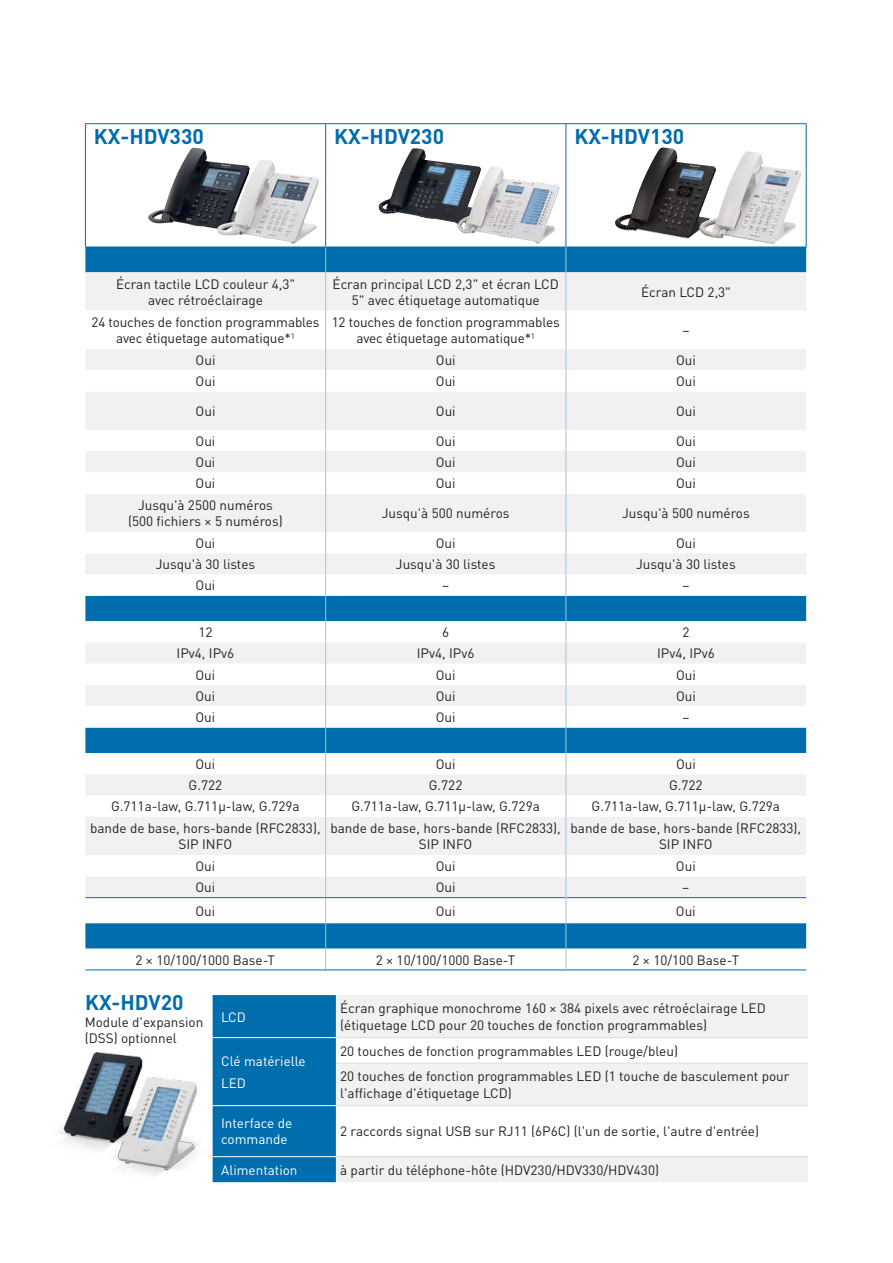
<style>
.page{position:relative;width:893px;height:1263px;background:#fff}
.page>*{position:absolute;margin:0;border:0;box-sizing:border-box;transform-origin:0 0}
.t1{font:700 21px "DIN Pro";color:#006dad}
.t2{font:13.5px/16.2px "DIN Pro";color:#231f20;text-align:center}
.t3{font:13.5px/22.5px "DIN Pro";color:#fff}
</style>
<div class="page">
<div style="left:213px;top:995px;width:123px;height:187px;background:#006dad"></div>
<div style="left:336px;top:995px;width:472px;height:187px;background:#f1f1f2"></div>
<svg style="left:336px;top:1038px;width:472px;height:118px"></svg>
<hr style="left:213px;top:1037px;width:123px;height:1px;background:#fff">
<hr style="left:213px;top:1105px;width:123px;height:1px;background:#fff">
<hr style="left:336px;top:1037px;width:472px;height:1px;background:#dcddde">
<hr style="left:336px;top:1063px;width:472px;height:1px;background:#dcddde">
<hr style="left:336px;top:1105px;width:472px;height:1px;background:#dcddde">
<hr style="left:213px;top:1156px;width:123px;height:1px;background:#fff">
<hr style="left:336px;top:1156px;width:472px;height:1px;background:#dcddde">
<div style="left:85px;top:248px;width:721px;height:24px;background:#006dad"></div>
<div style="left:86px;top:273px;width:720px;height:38px;background:#f1f1f2"></div>
<svg style="left:85px;top:311px;width:721px;height:658px"></svg>
<hr style="left:85px;top:272px;width:240px;height:1px;background:#dcddde">
<hr style="left:326px;top:272px;width:240px;height:1px;background:#dcddde">
<hr style="left:566px;top:272px;width:240px;height:1px;background:#dcddde">
<hr style="left:85px;top:123px;width:241px;height:1px;background:#006dad">
<hr style="left:85px;top:124px;width:1px;height:123px;background:#006dad">
<hr style="left:326px;top:123px;width:240px;height:1px;background:#006dad">
<hr style="left:325px;top:124px;width:1px;height:123px;background:#006dad">
<hr style="left:566px;top:123px;width:240px;height:1px;background:#006dad">
<hr style="left:566px;top:124px;width:1px;height:123px;background:#006dad">
<hr style="left:806px;top:124px;width:1px;height:123px;background:#006dad">
<hr style="left:85px;top:247px;width:241px;height:1px;background:#006dad">
<hr style="left:326px;top:247px;width:240px;height:1px;background:#006dad">
<hr style="left:566px;top:247px;width:240px;height:1px;background:#006dad">
<svg style="left:325px;top:247px;width:1px;height:26px"></svg>
<svg style="left:566px;top:247px;width:1px;height:26px"></svg>
<hr style="left:325px;top:273px;width:1px;height:38px;background:#a5c1df">
<hr style="left:566px;top:273px;width:1px;height:38px;background:#a5c1df">
<hr style="left:325px;top:311px;width:1px;height:38px;background:#a5c1df">
<hr style="left:566px;top:311px;width:1px;height:38px;background:#a5c1df">
<svg style="left:325px;top:349px;width:1px;height:43px"></svg>
<svg style="left:566px;top:349px;width:1px;height:43px"></svg>
<hr style="left:325px;top:392px;width:1px;height:38px;background:#a5c1df">
<hr style="left:566px;top:392px;width:1px;height:38px;background:#a5c1df">
<svg style="left:325px;top:430px;width:1px;height:64px"></svg>
<hr style="left:325px;top:494px;width:1px;height:38px;background:#a5c1df">
<svg style="left:325px;top:532px;width:1px;height:285px"></svg>
<hr style="left:325px;top:817px;width:1px;height:38px;background:#a5c1df">
<svg style="left:325px;top:855px;width:1px;height:114px"></svg>
<hr style="left:85px;top:969px;width:241px;height:1px;background:#006dad">
<hr style="left:326px;top:969px;width:240px;height:1px;background:#006dad">
<hr style="left:566px;top:969px;width:240px;height:1px;background:#006dad">
<hr style="left:85px;top:897px;width:241px;height:1px;background:#006dad">
<hr style="left:326px;top:897px;width:240px;height:1px;background:#006dad">
<hr style="left:566px;top:897px;width:240px;height:1px;background:#006dad">
<svg style="left:566px;top:430px;width:1px;height:64px"></svg>
<hr style="left:566px;top:494px;width:1px;height:38px;background:#a5c1df">
<svg style="left:566px;top:532px;width:1px;height:285px"></svg>
<hr style="left:566px;top:817px;width:1px;height:38px;background:#a5c1df">
<svg style="left:566px;top:855px;width:1px;height:114px"></svg>
<img style="left:59px;top:1053px;width:85px;height:97px">
<img style="left:148px;top:148px;width:69px;height:81px">
<img style="left:217px;top:160px;width:102px;height:84px">
<img style="left:379px;top:148px;width:101px;height:76px">
<img style="left:457px;top:167px;width:103px;height:77px">
<img style="left:614px;top:147px;width:85px;height:92px">
<img style="left:699px;top:151px;width:74px;height:93px">
<img style="left:99px;top:1064px;width:100px;height:111px">
<h1 class="t1" style="left:94px;top:119px;width:111px">KX-HDV330</h1>
<h1 class="t1" style="left:334px;top:119px;width:111px">KX-HDV230</h1>
<h1 class="t1" style="left:574px;top:119px;width:111px">KX-HDV130</h1>
<p class="t2" style="left:116px;top:274px;width:181px">Écran tactile LCD couleur 4,3" avec rétroéclairage</p>
<p class="t2" style="left:333px;top:274px;width:228px">Écran principal LCD 2,3" et écran LCD<br>5" avec étiquetage automatique</p>
<p class="t2" style="left:641px;top:282px;width:91px">Écran LCD 2,3"</p>
<p class="t2" style="left:91px;top:313px;width:230px">24 touches de fonction programmables avec étiquetage automatique*<sup>1</sup></p>
<p class="t2" style="left:332px;top:313px;width:230px">12 touches de fonction programmables avec étiquetage automatique*<sup>1</sup></p>
<p class="t2" style="left:682px;top:321px;width:9px">–</p>
<p class="t2" style="left:196px;top:351px;width:21px">Oui</p>
<p class="t2" style="left:436px;top:351px;width:21px">Oui</p>
<p class="t2" style="left:676px;top:351px;width:21px">Oui</p>
<p class="t2" style="left:196px;top:372px;width:21px">Oui</p>
<p class="t2" style="left:436px;top:372px;width:21px">Oui</p>
<p class="t2" style="left:676px;top:372px;width:21px">Oui</p>
<p class="t2" style="left:196px;top:402px;width:21px">Oui</p>
<p class="t2" style="left:436px;top:402px;width:21px">Oui</p>
<p class="t2" style="left:676px;top:402px;width:21px">Oui</p>
<p class="t2" style="left:196px;top:431px;width:21px">Oui</p>
<p class="t2" style="left:436px;top:431px;width:21px">Oui</p>
<p class="t2" style="left:676px;top:431px;width:21px">Oui</p>
<p class="t2" style="left:196px;top:453px;width:21px">Oui</p>
<p class="t2" style="left:436px;top:453px;width:21px">Oui</p>
<p class="t2" style="left:676px;top:453px;width:21px">Oui</p>
<p class="t2" style="left:196px;top:474px;width:21px">Oui</p>
<p class="t2" style="left:436px;top:474px;width:21px">Oui</p>
<p class="t2" style="left:676px;top:474px;width:21px">Oui</p>
<p class="t2" style="left:128px;top:496px;width:156px">Jusqu'à 2500 numéros (500 fichiers × 5 numéros)</p>
<p class="t2" style="left:382px;top:504px;width:129px">Jusqu'à 500 numéros</p>
<p class="t2" style="left:622px;top:504px;width:129px">Jusqu'à 500 numéros</p>
<p class="t2" style="left:196px;top:533px;width:21px">Oui</p>
<p class="t2" style="left:436px;top:533px;width:21px">Oui</p>
<p class="t2" style="left:676px;top:533px;width:21px">Oui</p>
<p class="t2" style="left:156px;top:555px;width:101px">Jusqu'à 30 listes</p>
<p class="t2" style="left:396px;top:555px;width:101px">Jusqu'à 30 listes</p>
<p class="t2" style="left:636px;top:555px;width:101px">Jusqu'à 30 listes</p>
<p class="t2" style="left:196px;top:576px;width:21px">Oui</p>
<p class="t2" style="left:442px;top:576px;width:9px">–</p>
<p class="t2" style="left:682px;top:576px;width:9px">–</p>
<p class="t2" style="left:198px;top:623px;width:16px">12</p>
<p class="t2" style="left:442px;top:623px;width:9px">6</p>
<p class="t2" style="left:682px;top:623px;width:9px">2</p>
<p class="t2" style="left:177px;top:644px;width:59px">IPv4, IPv6</p>
<p class="t2" style="left:417px;top:644px;width:59px">IPv4, IPv6</p>
<p class="t2" style="left:657px;top:644px;width:59px">IPv4, IPv6</p>
<p class="t2" style="left:196px;top:665px;width:21px">Oui</p>
<p class="t2" style="left:436px;top:665px;width:21px">Oui</p>
<p class="t2" style="left:676px;top:665px;width:21px">Oui</p>
<p class="t2" style="left:196px;top:686px;width:21px">Oui</p>
<p class="t2" style="left:436px;top:686px;width:21px">Oui</p>
<p class="t2" style="left:676px;top:686px;width:21px">Oui</p>
<p class="t2" style="left:195px;top:708px;width:21px">Oui</p>
<p class="t2" style="left:436px;top:708px;width:21px">Oui</p>
<p class="t2" style="left:682px;top:708px;width:9px">–</p>
<p class="t2" style="left:195px;top:755px;width:21px">Oui</p>
<p class="t2" style="left:436px;top:755px;width:21px">Oui</p>
<p class="t2" style="left:676px;top:755px;width:21px">Oui</p>
<p class="t2" style="left:189px;top:776px;width:35px">G.722</p>
<p class="t2" style="left:429px;top:776px;width:35px">G.722</p>
<p class="t2" style="left:669px;top:776px;width:35px">G.722</p>
<p class="t2" style="left:111px;top:797px;width:190px">G.711a-law, G.711μ-law, G.729a</p>
<p class="t2" style="left:351px;top:797px;width:190px">G.711a-law, G.711μ-law, G.729a</p>
<p class="t2" style="left:592px;top:797px;width:190px">G.711a-law, G.711μ-law, G.729a</p>
<p class="t2" style="left:90px;top:819px;width:232px">bande de base, hors-bande (RFC2833),<br>SIP INFO</p>
<p class="t2" style="left:330px;top:819px;width:232px">bande de base, hors-bande (RFC2833),<br>SIP INFO</p>
<p class="t2" style="left:571px;top:819px;width:232px">bande de base, hors-bande (RFC2833),<br>SIP INFO</p>
<p class="t2" style="left:195px;top:857px;width:21px">Oui</p>
<p class="t2" style="left:436px;top:857px;width:21px">Oui</p>
<p class="t2" style="left:676px;top:857px;width:21px">Oui</p>
<p class="t2" style="left:195px;top:878px;width:21px">Oui</p>
<p class="t2" style="left:436px;top:878px;width:21px">Oui</p>
<p class="t2" style="left:682px;top:878px;width:9px">–</p>
<p class="t2" style="left:195px;top:901px;width:21px">Oui</p>
<p class="t2" style="left:436px;top:901px;width:21px">Oui</p>
<p class="t2" style="left:676px;top:901px;width:21px">Oui</p>
<p class="t2" style="left:136px;top:950px;width:141px">2 × 10/100/1000 Base-T</p>
<p class="t2" style="left:376px;top:950px;width:141px">2 × 10/100/1000 Base-T</p>
<p class="t2" style="left:633px;top:950px;width:108px">2 × 10/100 Base-T</p>
<h1 class="t1" style="left:85px;top:985px;width:100px">KX-HDV20</h1>
<p class="t2" style="left:85px;top:1013px;width:120px;text-align:left">Module d'expansion (DSS) optionnel</p>
<p class="t3" style="left:221px;top:1004px;width:26px">LCD</p>
<p class="t2" style="left:340px;top:999px;width:427px;text-align:left">Écran graphique monochrome 160 × 384 pixels avec rétroéclairage LED (étiquetage LCD pour 20 touches de fonction programmables)</p>
<p class="t3" style="left:221px;top:1048px;width:86px">Clé matérielle<br>LED</p>
<p class="t2" style="left:340px;top:1036px;width:451px;line-height:26px;text-align:left">20 touches de fonction programmables LED (rouge/bleu)<br>20 touches de fonction programmables LED (1 touche de basculement pour</p>
<p class="t2" style="left:340px;top:1083px;width:173px">l'affichage d'étiquetage LCD)</p>
<p class="t3" style="left:221px;top:1114px;width:73px;line-height:16.2px">Interface de commande</p>
<p class="t2" style="left:340px;top:1122px;width:420px">2 raccords signal USB sur RJ11 (6P6C) (l'un de sortie, l'autre d'entrée)</p>
<p class="t3" style="left:221px;top:1157px;width:78px">Alimentation</p>
<p class="t2" style="left:340px;top:1160px;width:320px">à partir du téléphone-hôte (HDV230/HDV330/HDV430)</p>
</div>
